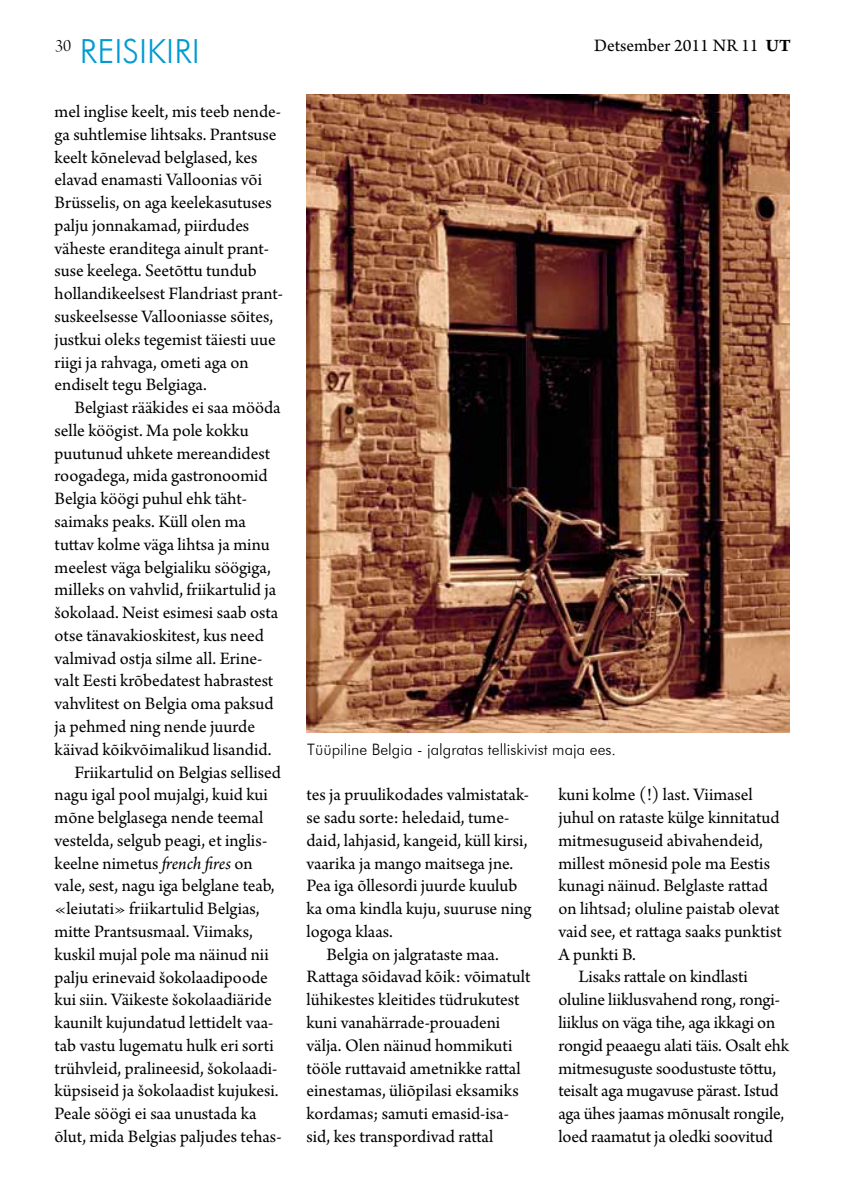
<style>
.page{position:relative;width:844px;height:1191px;background:#fff}
.page>*{position:absolute;margin:0;border:0;box-sizing:border-box;transform-origin:0 0}
.t1{font:300 33.25px "Futura BT";color:#009bd1}
.t2{font:18.38px/22.8px "Arno Pro";letter-spacing:-.005em;color:#000}
.t3{font:18.38px "Arno Pro Light Display";color:#000}
.t4{font:300 15.75px "Futura BT";color:#000}
.s1{font-weight:700}
.s2{font-style:italic}
</style>
<div class="page">
<img style="left:306px;top:95px;width:483px;height:637px">
<p class="t3" style="left:55px;top:35px;width:18px">30</p>
<p class="t2" style="left:594px;top:35px;width:198px">Detsember 2011 nr 11 <span class="s1">UT</span></p>
<h1 class="t1" style="left:80px;top:31px;width:122px">reisikiri</h1>
<p class="t2" style="left:55px;top:101px;width:230px">mel inglise keelt, mis teeb nende&shy;ga suhtlemise lihtsaks. Prantsuse keelt kõnelevad belglased, kes elavad enamasti Valloonias või<br>Brüsselis, on aga keelekasutuses palju jonnakamad, piirdudes väheste eranditega ainult prant&shy;suse keelega. Seetõttu tundub hollandikeelsest Flandriast prant&shy;suskeelsesse Vallooniasse sõites, justkui oleks tegemist täiesti uue riigi ja rahvaga, ometi aga on endiselt tegu Belgiaga.</p>
<p class="t2" style="left:74px;top:397px;width:208px">Belgiast rääkides ei saa mööda</p>
<p class="t2" style="left:55px;top:420px;width:195px">selle köögist. Ma pole kokku</p>
<p class="t2" style="left:55px;top:443px;width:217px">puutunud uhkete mereandidest</p>
<p class="t2" style="left:55px;top:465px;width:214px">roogadega, mida gastronoomid</p>
<p class="t2" style="left:55px;top:488px;width:194px">Belgia köögi puhul ehk täht-</p>
<p class="t2" style="left:55px;top:511px;width:193px">saimaks peaks. Küll olen ma</p>
<p class="t2" style="left:55px;top:534px;width:216px">tuttav kolme väga lihtsa ja minu</p>
<p class="t2" style="left:55px;top:556px;width:218px">meelest väga belgialiku söögiga,</p>
<p class="t2" style="left:55px;top:579px;width:223px">milleks on vahvlid, friikartulid ja</p>
<p class="t2" style="left:55px;top:602px;width:225px">šokolaad. Neist esimesi saab osta</p>
<p class="t2" style="left:55px;top:625px;width:211px">otse tänavakioskitest, kus need</p>
<p class="t2" style="left:55px;top:647px;width:209px">valmivad ostja silme all. Erine-</p>
<p class="t2" style="left:55px;top:670px;width:220px">valt Eesti krõbedatest habrastest</p>
<p class="t2" style="left:55px;top:693px;width:220px">vahvlitest on Belgia oma paksud</p>
<p class="t2" style="left:55px;top:716px;width:202px">ja pehmed ning nende juurde</p>
<p class="t2" style="left:55px;top:739px;width:218px">käivad kõikvõimalikud lisandid.</p>
<p class="t2" style="left:74px;top:761px;width:208px">Friikartulid on Belgias sellised</p>
<p class="t2" style="left:55px;top:784px;width:215px">nagu igal pool mujalgi, kuid kui</p>
<p class="t2" style="left:55px;top:807px;width:210px">mõne belglasega nende teemal</p>
<p class="t2" style="left:55px;top:830px;width:214px">vestelda, selgub peagi, et inglis-</p>
<p class="t2" style="left:55px;top:852px;width:199px">keelne nimetus <span class="s2">french fires</span> on</p>
<p class="t2" style="left:55px;top:875px;width:221px">vale, sest, nagu iga belglane teab,</p>
<p class="t2" style="left:55px;top:898px;width:206px">«leiutati» friikartulid Belgias,</p>
<p class="t2" style="left:55px;top:921px;width:200px">mitte Prantsusmaal. Viimaks,</p>
<p class="t2" style="left:55px;top:943px;width:215px">kuskil mujal pole ma näinud nii</p>
<p class="t2" style="left:55px;top:966px;width:215px">palju erinevaid šokolaadipoode</p>
<p class="t2" style="left:55px;top:989px;width:218px">kui siin. Väikeste šokolaadiäride</p>
<p class="t2" style="left:55px;top:1012px;width:220px">kaunilt kujundatud lettidelt vaa-</p>
<p class="t2" style="left:55px;top:1035px;width:221px">tab vastu lugematu hulk eri sorti</p>
<p class="t2" style="left:55px;top:1057px;width:224px">trühvleid, pralineesid, šokolaadi-</p>
<p class="t2" style="left:55px;top:1080px;width:225px">küpsiseid ja šokolaadist kujukesi.</p>
<p class="t2" style="left:55px;top:1103px;width:204px">Peale söögi ei saa unustada ka</p>
<p class="t2" style="left:55px;top:1126px;width:228px">õlut, mida Belgias paljudes tehas-</p>
<p class="t4" style="left:307px;top:739px;width:310px">Tüüpiline Belgia - jalgratas telliskivist maja ees.</p>
<p class="t2" style="left:306px;top:784px;width:224px">tes ja pruulikodades valmistatak-</p>
<p class="t2" style="left:306px;top:807px;width:204px">se sadu sorte: heledaid, tume-</p>
<p class="t2" style="left:306px;top:830px;width:222px">daid, lahjasid, kangeid, küll kirsi,</p>
<p class="t2" style="left:306px;top:852px;width:208px">vaarika ja mango maitsega jne.</p>
<p class="t2" style="left:306px;top:875px;width:212px">Pea iga õllesordi juurde kuulub</p>
<p class="t2" style="left:306px;top:898px;width:226px">ka oma kindla kuju, suuruse ning</p>
<p class="t2" style="left:306px;top:921px;width:88px">logoga klaas.</p>
<p class="t2" style="left:326px;top:943px;width:174px">Belgia on jalgrataste maa.</p>
<p class="t2" style="left:306px;top:966px;width:225px">Rattaga sõidavad kõik: võimatult</p>
<p class="t2" style="left:306px;top:989px;width:214px">lühikestes kleitides tüdrukutest</p>
<p class="t2" style="left:306px;top:1012px;width:195px">kuni vanahärrade-prouadeni</p>
<p class="t2" style="left:306px;top:1034px;width:207px">välja. Olen näinud hommikuti</p>
<p class="t2" style="left:306px;top:1057px;width:215px">tööle ruttavaid ametnikke rattal</p>
<p class="t2" style="left:306px;top:1080px;width:214px">einestamas, üliõpilasi eksamiks</p>
<p class="t2" style="left:306px;top:1103px;width:204px">kordamas; samuti emasid-isa-</p>
<p class="t2" style="left:306px;top:1126px;width:188px">sid, kes transpordivad rattal</p>
<p class="t2" style="left:558px;top:784px;width:196px">kuni kolme (!) last. Viimasel</p>
<p class="t2" style="left:558px;top:807px;width:222px">juhul on rataste külge kinnitatud</p>
<p class="t2" style="left:558px;top:830px;width:206px">mitmesuguseid abivahendeid,</p>
<p class="t2" style="left:558px;top:852px;width:213px">millest mõnesid pole ma Eestis</p>
<p class="t2" style="left:558px;top:875px;width:211px">kunagi näinud. Belglaste rattad</p>
<p class="t2" style="left:558px;top:898px;width:222px">on lihtsad; oluline paistab olevat</p>
<p class="t2" style="left:558px;top:921px;width:225px">vaid see, et rattaga saaks punktist</p>
<p class="t2" style="left:558px;top:943px;width:79px">A punkti B.</p>
<p class="t2" style="left:578px;top:966px;width:171px">Lisaks rattale on kindlasti</p>
<p class="t2" style="left:558px;top:989px;width:223px">oluline liiklusvahend rong, rongi-</p>
<p class="t2" style="left:558px;top:1012px;width:218px">liiklus on väga tihe, aga ikkagi on</p>
<p class="t2" style="left:558px;top:1034px;width:232px">rongid peaaegu alati täis. Osalt ehk</p>
<p class="t2" style="left:558px;top:1057px;width:219px">mitmesuguste soodustuste tõttu,</p>
<p class="t2" style="left:558px;top:1080px;width:222px">teisalt aga mugavuse pärast. Istud</p>
<p class="t2" style="left:558px;top:1103px;width:227px">aga ühes jaamas mõnusalt rongile,</p>
<p class="t2" style="left:558px;top:1126px;width:216px">loed raamatut ja oledki soovitud</p>
</div>
